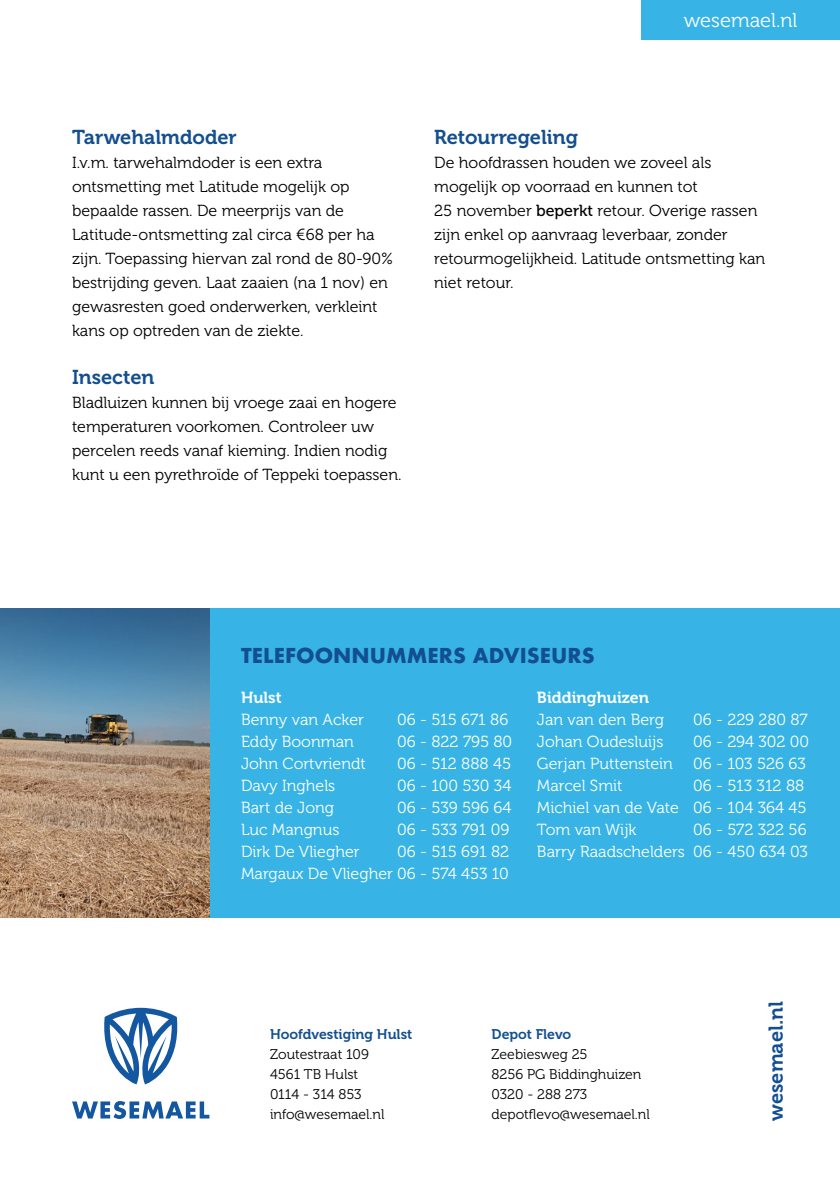
<style>
.page{position:relative;width:840px;height:1191px;background:#fff}
.page>*{position:absolute;margin:0;border:0;box-sizing:border-box;transform-origin:0 0}
.t1{font:20px "Museo 700";color:#134f90}
.t2{font:700 20px "Futura";color:#134f90}
.t3{font:20px "Museo 300";color:#fff}
.t4{font:16px/24px "Museo 300";color:#000}
.t5{font:16px/22px "Museo 300";color:#fff;text-align:right}
.t6{font:16px "Museo 700";color:#fff}
.t7{font:14px/20px "Museo 300";color:#000}
.t8{font:14px "Museo 700";color:#134f90}
.s1{font-family:"Museo 500"}
</style>
<div class="page">
<div style="left:641px;top:0;width:198px;height:39px;background:#37b4e5"></div>
<div style="left:209px;top:608px;width:630px;height:309px;background:#37b4e5"></div>
<svg style="left:104px;top:1007px;width:74px;height:77px"></svg>
<svg style="left:72px;top:1101px;width:137px;height:18px"></svg>
<img style="left:0;top:608px;width:209px;height:309px">
<p class="t3" style="left:683px;top:9px;width:115px">wesemael.nl</p>
<p class="t1" style="left:72px;top:126px;width:166px">Tarwehalmdoder</p>
<p class="t4" style="left:72px;top:151px;width:322px">I.v.m. tarwehalmdoder is een extra ontsmetting met Latitude mogelijk op bepaalde rassen. De meerprijs van de Latitude-ontsmetting zal circa €68 per ha zijn. Toepassing hiervan zal rond de 80-90% bestrijding geven. Laat zaaien (na 1 nov) en gewasresten goed onderwerken, verkleint kans op optreden van de ziekte.</p>
<p class="t1" style="left:72px;top:366px;width:84px">Insecten</p>
<p class="t4" style="left:72px;top:391px;width:331px">Bladluizen kunnen bij vroege zaai en hogere temperaturen voorkomen. Controleer uw percelen reeds vanaf kieming. Indien nodig kunt u een pyrethroïde of Teppeki toepassen.</p>
<p class="t1" style="left:434px;top:126px;width:145px">Retourregeling</p>
<p class="t4" style="left:434px;top:151px;width:332px">De hoofdrassen houden we zoveel als mogelijk op voorraad en kunnen tot<br>25 november <span class="s1">beperkt</span> retour. Overige rassen zijn enkel op aanvraag leverbaar, zonder retourmogelijkheid. Latitude ontsmetting kan niet retour.</p>
<p class="t2" style="left:241px;top:642px;width:355px">TELEFOONNUMMERS ADVISEURS</p>
<p class="t6" style="left:241px;top:688px;width:42px">Hulst</p>
<p class="t5" style="left:241px;top:708px;width:124px">Benny van Acker</p>
<p class="t5" style="left:397px;top:708px;width:112px">06 - 515 671 86</p>
<p class="t5" style="left:241px;top:730px;width:114px">Eddy Boonman</p>
<p class="t5" style="left:397px;top:730px;width:116px">06 - 822 795 80</p>
<p class="t5" style="left:241px;top:752px;width:126px">John Cortvriendt</p>
<p class="t5" style="left:397px;top:752px;width:115px">06 - 512 888 45</p>
<p class="t5" style="left:241px;top:774px;width:96px">Davy Inghels</p>
<p class="t5" style="left:397px;top:774px;width:116px">06 - 100 530 34</p>
<p class="t5" style="left:241px;top:796px;width:95px">Bart de Jong</p>
<p class="t5" style="left:397px;top:796px;width:116px">06 - 539 596 64</p>
<p class="t5" style="left:241px;top:818px;width:100px">Luc Mangnus</p>
<p class="t5" style="left:397px;top:818px;width:113px">06 - 533 791 09</p>
<p class="t5" style="left:241px;top:840px;width:120px">Dirk De Vliegher</p>
<p class="t5" style="left:241px;top:840px;width:269px">06 - 515 691 82<br>Margaux De Vliegher 06 - 574 453 10</p>
<p class="t6" style="left:536px;top:688px;width:114px">Biddinghuizen</p>
<p class="t5" style="left:536px;top:708px;width:128px">Jan van den Berg</p>
<p class="t5" style="left:692px;top:708px;width:116px">06 - 229 280 87</p>
<p class="t5" style="left:536px;top:730px;width:128px">Johan Oudesluijs</p>
<p class="t5" style="left:692px;top:730px;width:117px">06 - 294 302 00</p>
<p class="t5" style="left:536px;top:752px;width:137px">Gerjan Puttenstein</p>
<p class="t5" style="left:692px;top:752px;width:114px">06 - 103 526 63</p>
<p class="t5" style="left:536px;top:774px;width:87px">Marcel Smit</p>
<p class="t5" style="left:536px;top:774px;width:271px;text-align:left;text-indent:156px">06 - 513 312 88<br>Michiel van de Vate 06 - 104 364 45<br>Tom van Wijk</p>
<p class="t5" style="left:536px;top:818px;width:272px">06 - 572 322 56<br>Barry Raadschelders 06 - 450 634 03</p>
<p class="t8" style="left:270px;top:1026px;width:144px">Hoofdvestiging Hulst</p>
<p class="t7" style="left:270px;top:1044px;width:116px">Zoutestraat 109<br>4561 TB Hulst<br>0114 - 314 853 info@wesemael.nl</p>
<p class="t8" style="left:491px;top:1026px;width:81px">Depot Flevo</p>
<p class="t7" style="left:491px;top:1044px;width:160px">Zeebiesweg 25<br>8256 PG Biddinghuizen<br>0320 - 288 273 depotflevo@wesemael.nl</p>
<p class="t1" style="left:764px;top:1120px;width:121px;rotate:-90deg">wesemael.nl</p>
</div>
